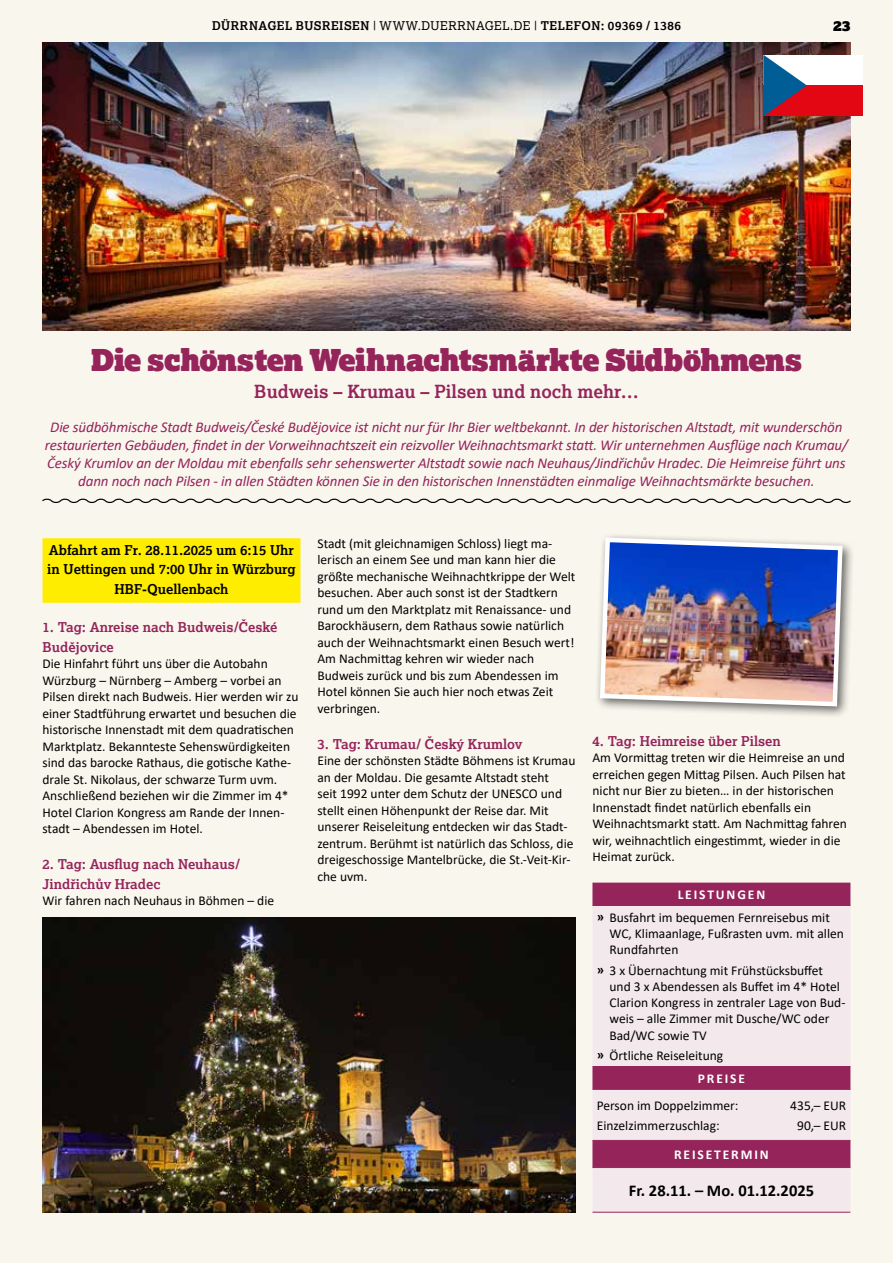
<style>
.page{position:relative;width:893px;height:1263px;background:#f9f6ee}
.page>*{position:absolute;margin:0;border:0;box-sizing:border-box;transform-origin:0 0}
.t1{font:30px "Lexia Advertising";letter-spacing:-.005em;color:#95245a}
.t2{font:700 18px "Lexia";color:#95245a}
.t3{font:700 16.5px "Calibri";color:#000}
.t4{font:italic 15px/18px "Calibri";letter-spacing:-.01em;color:#95245a;text-align:center}
.t5{font:13.5px/16.5px "Calibri";color:#000}
.t6{font:700 13.5px/19.5px "Lexia";color:#95245a}
.t7{font:700 13.5px/19.5px "Lexia";color:#000;text-align:center}
.t8{font:700 13.5px "Calibri";letter-spacing:.14em;color:#fff}
.t9{font:13.5px "Lexia Advertising";color:#000}
.t10{font:700 12px "Lexia";letter-spacing:.04em;color:#000}
.s1{font-weight:400}
.s2{font-weight:700;color:#fff}
.s3{font-weight:700}
</style>
<div class="page">
<img style="left:43px;top:43px;width:807px;height:288px">
<img style="left:43px;top:917px;width:532px;height:296px">
<div style="left:595px;top:532px;width:260px;height:187px;background:#000;opacity:.6"></div>
<img style="left:598px;top:535px;width:247px;height:174px">
<div style="left:592px;top:882px;width:258px;height:23px;background:#95245a"></div>
<svg style="left:592px;top:906px;width:258px;height:306px;fill:#f3e9ed"></svg>
<hr style="left:592px;top:905px;width:258px;height:1px;background:#95245a">
<hr style="left:592px;top:1066px;width:258px;height:1px;background:#95245a">
<hr style="left:592px;top:1089px;width:258px;height:1px;background:#95245a">
<hr style="left:592px;top:1140px;width:258px;height:1px;background:#95245a">
<hr style="left:592px;top:1167px;width:258px;height:1px;background:#95245a">
<hr style="left:592px;top:1212px;width:258px;height:1px;background:#95245a">
<svg style="left:42px;top:498px;width:809px;height:5px"></svg>
<div style="left:43px;top:538px;width:257px;height:65px;background:#ffed00"></div>
<div style="left:763px;top:55px;width:100px;height:61px;background:#fff"></div>
<div style="left:763px;top:85px;width:100px;height:31px;background:#e30613"></div>
<svg style="left:763px;top:55px;width:44px;height:61px"></svg>
<p class="t10" style="left:212px;top:18px;width:470px">DÜRRNAGEL BUSREISEN <span class="s1">| WWW.DUERRNAGEL.DE |</span> TELEFON: 09369 / 1386</p>
<p class="t9" style="left:833px;top:17px;width:19px">23</p>
<h1 class="t1" style="left:91px;top:341px;width:712px">Die schönsten Weihnachtsmärkte Südböhmens</h1>
<h2 class="t2" style="left:254px;top:380px;width:386px">Budweis – Krumau – Pilsen und noch mehr…</h2>
<p class="t4" style="left:45px;top:417px;width:805px">Die südböhmische Stadt Budweis/České Budějovice ist nicht nur für Ihr Bier weltbekannt. In der historischen Altstadt, mit wunderschön restaurierten Gebäuden, findet in der Vorweihnachtszeit ein reizvoller Weihnachtsmarkt statt. Wir unternehmen Ausflüge nach Krumau/ Český Krumlov an der Moldau mit ebenfalls sehr sehenswerter Altstadt sowie nach Neuhaus/Jindřichův Hradec. Die Heimreise führt uns dann noch nach Pilsen - in allen Städten können Sie in den historischen Innenstädten einmalige Weihnachtsmärkte besuchen.</p>
<p class="t7" style="left:47px;top:540px;width:250px">Abfahrt am Fr. 28.11.2025 um 6:15 Uhr in Uettingen und 7:00 Uhr in Würzburg<br>HBF-Quellenbach</p>
<p class="t6" style="left:43px;top:617px;width:236px">1. Tag: Anreise nach Budweis/České<br>Budějovice</p>
<p class="t5" style="left:43px;top:655px;width:257px">Die Hinfahrt führt uns über die Autobahn Würzburg – Nürnberg – Amberg – vorbei an Pilsen direkt nach Budweis. Hier werden wir zu einer Stadtführung erwartet und besuchen die historische Innenstadt mit dem quadratischen Marktplatz. Bekannteste Sehenswürdigkeiten sind das barocke Rathaus, die gotische Kathe&shy;drale St. Nikolaus, der schwarze Turm uvm.<br>Anschließend beziehen wir die Zimmer im 4* Hotel Clarion Kongress am Rande der Innen&shy;stadt – Abendessen im Hotel.</p>
<p class="t6" style="left:43px;top:854px;width:199px">2. Tag: Ausflug nach Neuhaus/<br>Jindřichův Hradec</p>
<p class="t5" style="left:43px;top:892px;width:233px">Wir fahren nach Neuhaus in Böhmen – die</p>
<p class="t5" style="left:317px;top:535px;width:259px">Stadt (mit gleichnamigen Schloss) liegt ma&shy;lerisch an einem See und man kann hier die größte mechanische Weihnachtkrippe der Welt besuchen. Aber auch sonst ist der Stadtkern rund um den Marktplatz mit Renaissance- und Barockhäusern, dem Rathaus sowie natürlich auch der Weihnachtsmarkt einen Besuch wert!<br>Am Nachmittag kehren wir wieder nach Budweis zurück und bis zum Abendessen im Hotel können Sie auch hier noch etwas Zeit verbringen.</p>
<p class="t6" style="left:317px;top:734px;width:207px">3. Tag: Krumau/ Český Krumlov</p>
<p class="t5" style="left:317px;top:752px;width:259px">Eine der schönsten Städte Böhmens ist Krumau an der Moldau. Die gesamte Altstadt steht<br>seit 1992 unter dem Schutz der UNESCO und stellt einen Höhenpunkt der Reise dar. Mit unserer Reiseleitung entdecken wir das Stadt&shy;zentrum. Berühmt ist natürlich das Schloss, die dreigeschossige Mantelbrücke, die St.-Veit-Kir&shy;che uvm.</p>
<p class="t6" style="left:592px;top:731px;width:190px">4. Tag: Heimreise über Pilsen</p>
<p class="t5" style="left:592px;top:749px;width:256px">Am Vormittag treten wir die Heimreise an und erreichen gegen Mittag Pilsen. Auch Pilsen hat nicht nur Bier zu bieten… in der historischen Innenstadt findet natürlich ebenfalls ein Weihnachtsmarkt statt. Am Nachmittag fahren wir, weihnachtlich eingestimmt, wieder in die Heimat zurück.</p>
<p class="t5" style="left:597px;top:883px;width:235px;line-height:23px;text-indent:81px"><span class="s2">LEISTUNGEN<br></span><span class="s3">ͫ</span> Busfahrt im bequemen Fernreisebus mit</p>
<p class="t5" style="left:609px;top:925px;width:236px">WC, Klimaanlage, Fußrasten uvm. mit allen<br>Rundfahrten</p>
<p class="t5" style="left:609px;top:962px;width:238px;text-indent:-13px"><span class="s3">ͫ</span> 3 x Übernachtung mit Frühstücksbuffet und 3 x Abendessen als Buffet im 4* Hotel Clarion Kongress in zentraler Lage von Bud&shy;weis – alle Zimmer mit Dusche/WC oder Bad/WC sowie TV</p>
<p class="t5" style="left:698px;top:1044px;width:49px;line-height:23px;text-indent:-101px"><span class="s3">ͫ</span> Örtliche Reiseleitung<br><span class="s2">PREISE</span></p>
<p class="t5" style="left:597px;top:1097px;width:143px">Person im Doppelzimmer:</p>
<p class="t5" style="left:790px;top:1097px;width:57px">435,– EUR</p>
<p class="t5" style="left:597px;top:1117px;width:125px">Einzelzimmerzuschlag:</p>
<p class="t5" style="left:797px;top:1117px;width:51px">90,– EUR</p>
<p class="t8" style="left:674px;top:1145px;width:96px">REISETERMIN</p>
<p class="t3" style="left:629px;top:1179px;width:187px">Fr. 28.11. – Mo. 01.12.2025</p>
</div>
